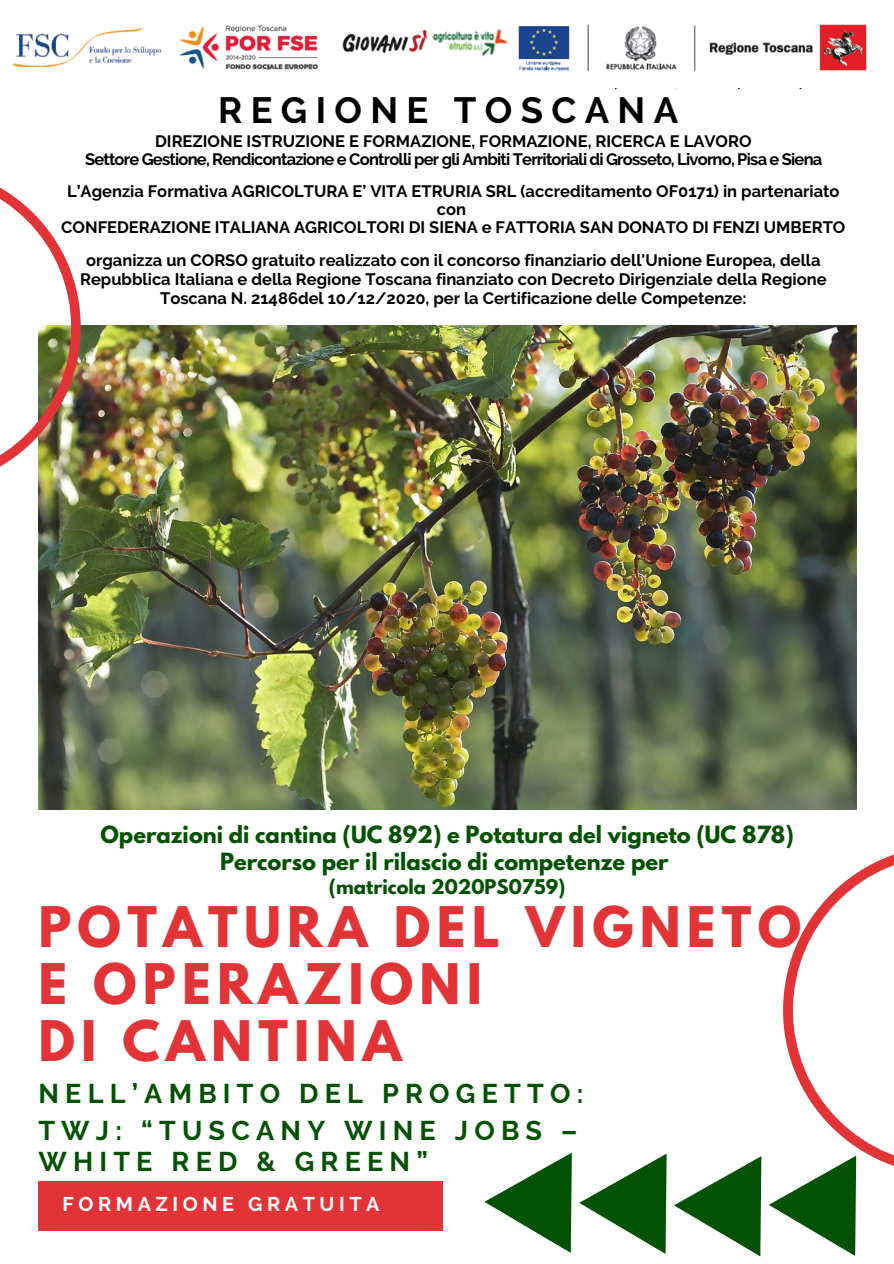
<style>
.page{position:relative;width:894px;height:1264px;background:#fff}
.page>*{position:absolute;margin:0;border:0;box-sizing:border-box;transform-origin:0 0}
.t1{font:700 49.5px "League Spartan";letter-spacing:.125em;color:#e23337}
.t2{font:700 36.45px "Raleway";letter-spacing:.23em;color:#000}
.t3{font:700 27px/30.5px "Raleway";letter-spacing:.23em;color:#035203}
.t4{font:700 21px "League Spartan";color:#035203}
.t5{font:700 19.8px "Raleway";letter-spacing:.23em;color:#fff}
.t6{font:700 18px "League Spartan";color:#035203}
.t7{font:700 16.5px/19.2px "Raleway";color:#000;text-align:center}
.t8{font:700 16.5px "Raleway";letter-spacing:-.045em;color:#000}
</style>
<div class="page">
<img style="left:38px;top:325px;width:818px;height:484px">
<div style="left:38px;top:1181px;width:405px;height:49px;background:#e23337"></div>
<svg style="left:674px;top:1156px;width:87px;height:100px"></svg>
<svg style="left:579px;top:1154px;width:87px;height:99px"></svg>
<svg style="left:484px;top:1153px;width:87px;height:99px"></svg>
<img style="left:0;top:187px;width:81px;height:301px">
<svg style="left:769px;top:855px;width:124px;height:400px"></svg>
<img style="left:13px;top:24px;width:854px;height:48px">
<p class="t2" style="left:218px;top:89px;width:461px">REGIONE TOSCANA</p>
<p class="t7" style="left:155px;top:132px;width:597px">DIREZIONE ISTRUZIONE E FORMAZIONE, FORMAZIONE, RICERCA E LAVORO</p>
<p class="t8" style="left:85px;top:150px;width:738px">Settore Gestione, Rendicontazione e Controlli per gli Ambiti Territoriali di Grosseto, Livorno, Pisa e Siena</p>
<p class="t7" style="left:67px;top:182px;width:773px;line-height:18px">L’Agenzia Formativa AGRICOLTURA E’ VITA ETRURIA SRL (accreditamento OF0171) in partenariato con</p>
<p class="t7" style="left:61px;top:217px;width:785px">CONFEDERAZIONE ITALIANA AGRICOLTORI DI SIENA e FATTORIA SAN DONATO DI FENZI UMBERTO</p>
<p class="t7" style="left:80px;top:250px;width:747px">organizza un CORSO gratuito realizzato con il concorso finanziario dell'Unione Europea, della<br>Repubblica Italiana e della Regione Toscana finanziato con Decreto Dirigenziale della Regione<br>Toscana N. 21486del 10/12/2020, per la Certificazione delle Competenze:</p>
<p class="t4" style="left:100px;top:824px;width:694px">Operazioni di cantina (UC 892) e Potatura del vigneto (UC 878)</p>
<p class="t4" style="left:220px;top:851px;width:450px">Percorso per il rilascio di competenze per</p>
<p class="t6" style="left:329px;top:877px;width:238px">(matricola 2020PS0759)</p>
<p class="t1" style="left:38px;top:902px;width:764px">POTATURA DEL VIGNETO</p>
<p class="t1" style="left:38px;top:959px;width:445px">E OPERAZIONI</p>
<p class="t1" style="left:38px;top:1016px;width:365px">DI CANTINA</p>
<p class="t3" style="left:38px;top:1078px;width:546px">NELL’AMBITO DEL PROGETTO:</p>
<p class="t3" style="left:38px;top:1115px;width:540px">TWJ: “TUSCANY WINE JOBS –<br>WHITE RED &amp; GREEN”</p>
<p class="t5" style="left:63px;top:1192px;width:318px">FORMAZIONE GRATUITA</p>
</div>
